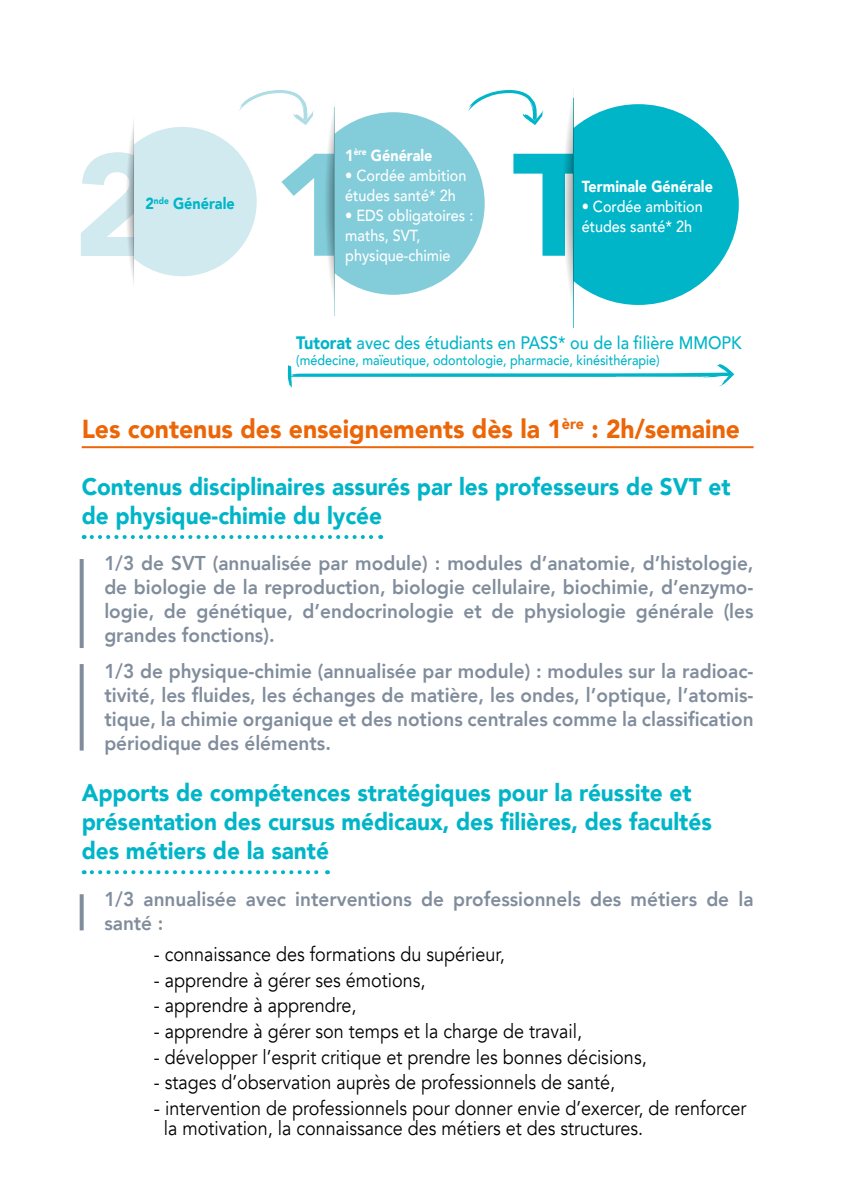
<style>
.page{position:relative;width:842px;height:1191px;background:#fff}
.page>*{position:absolute;margin:0;border:0;box-sizing:border-box;transform-origin:0 0}
.t1{font:900 26px "Avenir";color:#ec6608;scale:.95 1}
.t2{font:900 24px/28.8px "Avenir";color:#00b5c8;scale:.94 1}
.t3{font:800 20px/24px "Avenir";color:#818d9c;text-align:justify;scale:.95 1}
.t4{font:20px "Avenir";color:#000;scale:.9 1}
.t5{font:20px/20px "Avenir";color:#000;scale:.94 1}
.t6{font:500 18px "Avenir";color:#00b5c8;scale:.9 1}
.t7{font:500 16px/20px "Avenir";color:#fff;scale:.9 1}
.t8{font:900 16px "Avenir";color:#fff;scale:.9 1}
.t9{font:900 16px "Avenir";color:#00b5c8;scale:.9 1}
.t10{font:500 14px "Avenir";color:#00b5c8;scale:.9 1}
.s1{font-weight:900}
</style>
<div class="page">
<hr style="left:82px;top:446px;width:671px;height:2px;background:#ec6608">
<svg style="left:92px;top:535px;width:289px;height:4px"></svg>
<svg style="left:80px;top:559px;width:4px;height:191px"></svg>
<div style="left:76px;top:648px;width:677px;height:16px;background:#fff"></div>
<svg style="left:92px;top:870px;width:236px;height:4px"></svg>
<svg style="left:80px;top:894px;width:4px;height:36px"></svg>
<svg style="left:218px;top:136px;width:20px;height:131px;background:#d5ecf1"></svg>
<div style="left:152px;top:127px;width:66px;height:150px;background:#d1eaf0"></div>
<svg style="left:81px;top:121px;width:71px;height:163px"></svg>
<svg style="left:434px;top:122px;width:34px;height:163px;background:#95d4df"></svg>
<svg style="left:334px;top:112px;width:100px;height:204px;background:#94d4df"></svg>
<svg style="left:685px;top:115px;width:54px;height:260px;fill:#00b5c8"></svg>
<svg style="left:573px;top:104px;width:112px;height:224px;background:#25bfd0"></svg>
<svg style="left:238px;top:90px;width:116px;height:215px"></svg>
<svg style="left:468px;top:90px;width:127px;height:225px"></svg>
<div style="left:296px;top:328px;width:454px;height:39px;background:#fff"></div>
<svg style="left:287px;top:364px;width:447px;height:24px"></svg>
<p class="t9" style="left:145px;top:190px;width:101px">2<sup>nde</sup> Générale</p>
<p class="t8" style="left:345px;top:141px;width:98px">1<sup>ère</sup> Générale</p>
<p class="t7" style="left:345px;top:164px;width:136px">• Cordée ambition études santé* 2h</p>
<p class="t7" style="left:345px;top:204px;width:144px">• EDS obligatoires : maths, SVT, physique-chimie</p>
<p class="t8" style="left:582px;top:173px;width:147px">Terminale Générale</p>
<p class="t7" style="left:582px;top:196px;width:136px">• Cordée ambition études santé* 2h</p>
<p class="t6" style="left:296px;top:327px;width:496px"><span class="s1">Tutorat</span> avec des étudiants en PASS* ou de la filière MMOPK</p>
<p class="t10" style="left:296px;top:348px;width:405px">(médecine, maïeutique, odontologie, pharmacie, kinésithérapie)</p>
<h1 class="t1" style="left:82px;top:406px;width:694px">Les contenus des enseignements dès la 1<sup>ère</sup> : 2h/semaine</h1>
<p class="t2" style="left:82px;top:471px;width:692px">Contenus disciplinaires assurés par les professeurs de SVT et de physique-chimie du lycée</p>
<p class="t3" style="left:104px;top:551px;width:685px">1/3 de SVT (annualisée par module) : modules d’anatomie, d’histologie, de biologie de la reproduction, biologie cellulaire, biochimie, d’enzymo&shy;logie, de génétique, d’endocrinologie et de physiologie générale (les grandes fonctions).</p>
<p class="t3" style="left:104px;top:659px;width:685px">1/3 de physique-chimie (annualisée par module) : modules sur la radioac&shy;tivité, les fluides, les échanges de matière, les ondes, l’optique, l’atomis&shy;tique, la chimie organique et des notions centrales comme la classification périodique des éléments.</p>
<p class="t2" style="left:82px;top:778px;width:672px">Apports de compétences stratégiques pour la réussite et présentation des cursus médicaux, des filières, des facultés des métiers de la santé</p>
<p class="t3" style="left:104px;top:886px;width:685px">1/3 annualisée avec interventions de professionnels des métiers de la santé :</p>
<p class="t4" style="left:154px;top:942px;width:392px">- connaissance des formations du supérieur,</p>
<p class="t4" style="left:154px;top:967px;width:303px">- apprendre à gérer ses émotions,</p>
<p class="t4" style="left:154px;top:993px;width:227px">- apprendre à apprendre,</p>
<p class="t4" style="left:154px;top:1019px;width:477px">- apprendre à gérer son temps et la charge de travail,</p>
<p class="t4" style="left:154px;top:1044px;width:549px">- développer l’esprit critique et prendre les bonnes décisions,</p>
<p class="t4" style="left:154px;top:1070px;width:514px">- stages d’observation auprès de professionnels de santé,</p>
<p class="t5" style="left:164px;top:1098px;width:622px;text-indent:-10px">- intervention de professionnels pour donner envie d’exercer, de renforcer la motivation, la connaissance des métiers et des structures.</p>
</div>
